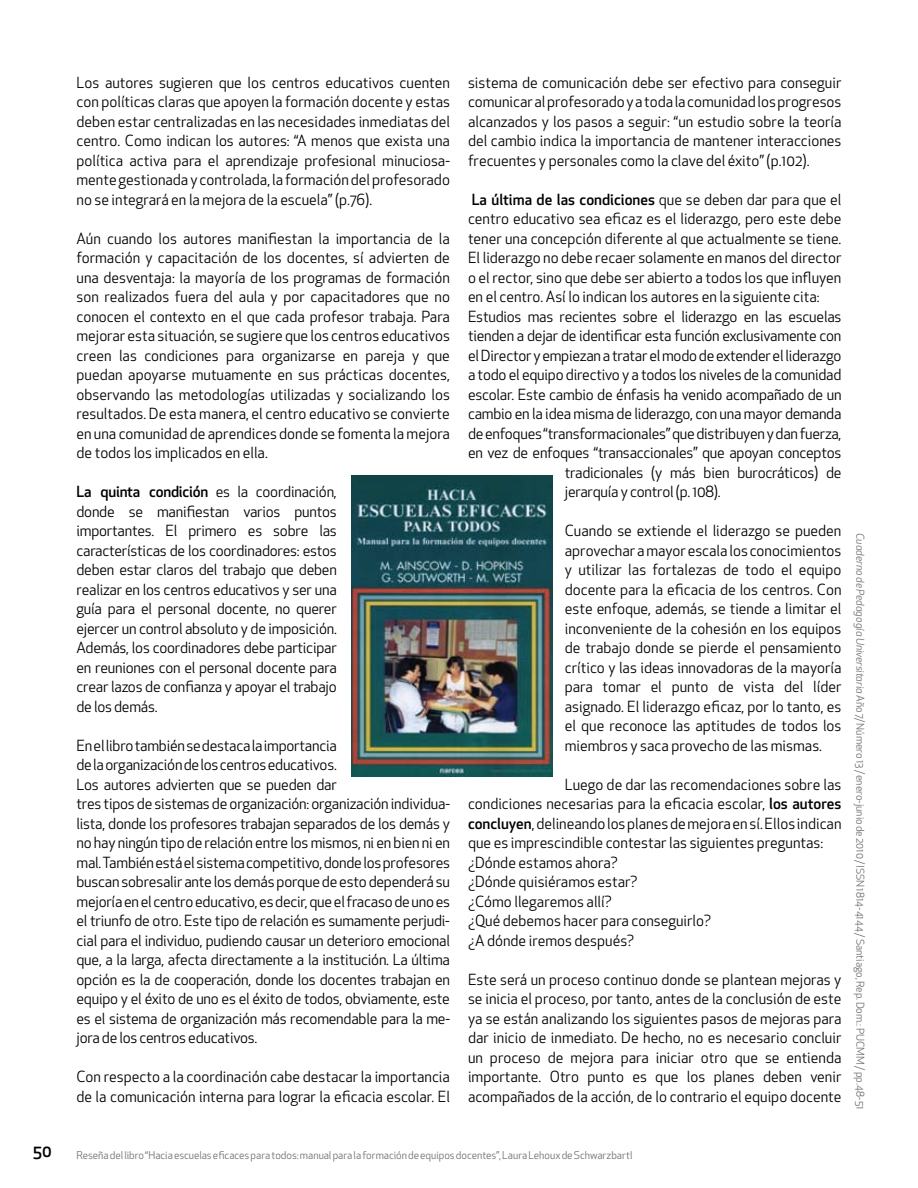
<style>
.page{position:relative;width:918px;height:1188px;background:#fff}
.page>*{position:absolute;margin:0;border:0;box-sizing:border-box;transform-origin:0 0}
.t1{font:500 16.5px "Apex New";color:#000}
.t2{font:15px/19.5px "Apex New";letter-spacing:-.015em;color:#000;text-align:justify}
.t3{font:500 15px "Apex New";color:#000}
.t4{font:10.5px "Apex New";letter-spacing:-.005em;color:#6d6f71}
.s1{font-weight:500}
.s2{font-weight:400}
.s3{font-style:italic}
</style>
<div class="page">
<img style="left:351px;top:476px;width:202px;height:300px">
<p class="t1" style="left:33px;top:1140px;width:20px">50</p>
<p class="t2" style="left:76px;top:73px;width:375px">Los autores sugieren que los centros educativos cuenten con políticas claras que apoyen la formación docente y estas deben estar centralizadas en las necesidades inmediatas del centro. Como indican los autores: “A menos que exista una política activa para el aprendizaje profesional minuciosa&shy;mente gestionada y controlada, la formación del profesorado no se integrará en la mejora de la escuela” (p.76).</p>
<p class="t2" style="left:76px;top:229px;width:375px">Aún cuando los autores manifiestan la importancia de la formación y capacitación de los docentes, sí advierten de una desventaja: la mayoría de los programas de formación son realizados fuera del aula y por capacitadores que no conocen el contexto en el que cada profesor trabaja. Para mejorar esta situación, se sugiere que los centros educativos creen las condiciones para organizarse en pareja y que puedan apoyarse mutuamente en sus prácticas docentes, observando las metodologías utilizadas y socializando los resultados. De esta manera, el centro educativo se convierte en una comunidad de aprendices donde se fomenta la mejora de todos los implicados en ella.</p>
<p class="t2" style="left:76px;top:482px;width:262px"><span class="s1">La quinta condición</span> es la coordinación, donde se manifiestan varios puntos importantes. El primero es sobre las características de los coordinadores: estos deben estar claros del trabajo que deben realizar en los centros educativos y ser una guía para el personal docente, no querer ejercer un control absoluto y de imposición.<br>Además, los coordinadores debe participar en reuniones con el personal docente para crear lazos de confianza y apoyar el trabajo de los demás.</p>
<p class="t2" style="left:76px;top:736px;width:375px;text-align:left">En el libro también se destaca la importancia<br>de la organización de los centros educativos.<br>Los autores advierten que se pueden dar<br>tres tipos de sistemas de organización: organización individua&shy;lista, donde los profesores trabajan separados de los demás y no hay ningún tipo de relación entre los mismos, ni en bien ni en mal. También está el sistema competitivo, donde los profesores buscan sobresalir ante los demás porque de esto dependerá su mejoría en el centro educativo, es decir, que el fracaso de uno es el triunfo de otro. Este tipo de relación es sumamente perjudi&shy;cial para el individuo, pudiendo causar un deterioro emocional que, a la larga, afecta directamente a la institución. La última opción es la de cooperación, donde los docentes trabajan en equipo y el éxito de uno es el éxito de todos, obviamente, este es el sistema de organización más recomendable para la me&shy;jora de los centros educativos.</p>
<p class="t2" style="left:76px;top:1067px;width:375px">Con respecto a la coordinación cabe destacar la importancia de la comunicación interna para lograr la eficacia escolar. El</p>
<p class="t2" style="left:468px;top:73px;width:375px">sistema de comunicación debe ser efectivo para conseguir comunicar al profesorado y a toda la comunidad los progresos alcanzados y los pasos a seguir: “un estudio sobre la teoría del cambio indica la importancia de mantener interacciones frecuentes y personales como la clave del éxito” (p.102).</p>
<p class="t3" style="left:472px;top:189px;width:371px">La última de las condiciones <span class="s2">que se deben dar para que el</span></p>
<p class="t2" style="left:468px;top:209px;width:375px">centro educativo sea eficaz es el liderazgo, pero este debe</p>
<p class="t2" style="left:468px;top:229px;width:375px">tener una concepción diferente al que actualmente se tiene.</p>
<p class="t2" style="left:468px;top:248px;width:375px">El liderazgo no debe recaer solamente en manos del director</p>
<p class="t2" style="left:468px;top:268px;width:375px">o el rector, sino que debe ser abierto a todos los que influyen</p>
<p class="t2" style="left:468px;top:287px;width:353px">en el centro. Así lo indican los autores en la siguiente cita:</p>
<p class="t2" style="left:468px;top:307px;width:375px">Estudios mas recientes sobre el liderazgo en las escuelas</p>
<p class="t2" style="left:468px;top:326px;width:375px">tienden a dejar de identificar esta función exclusivamente con</p>
<p class="t2" style="left:468px;top:346px;width:375px">el Director y empiezan a tratar el modo de extender el liderazgo</p>
<p class="t2" style="left:468px;top:365px;width:375px">a todo el equipo directivo y a todos los niveles de la comunidad</p>
<p class="t2" style="left:468px;top:385px;width:375px">escolar. Este cambio de énfasis ha venido acompañado de un</p>
<p class="t2" style="left:468px;top:404px;width:375px">cambio en la idea misma de liderazgo, con una mayor demanda</p>
<p class="t2" style="left:468px;top:424px;width:375px">de enfoques “transformacionales” que distribuyen y dan fuerza,</p>
<p class="t2" style="left:468px;top:443px;width:375px">en vez de enfoques “transaccionales” que apoyan conceptos</p>
<p class="t2" style="left:565px;top:463px;width:278px">tradicionales (y más bien burocráticos) de</p>
<p class="t2" style="left:565px;top:482px;width:157px">jerarquía y control (p. 108).</p>
<p class="t2" style="left:565px;top:521px;width:278px">Cuando se extiende el liderazgo se pueden aprovechar a mayor escala los conocimientos y utilizar las fortalezas de todo el equipo docente para la eficacia de los centros. Con este enfoque, además, se tiende a limitar el inconveniente de la cohesión en los equipos de trabajo donde se pierde el pensamiento crítico y las ideas innovadoras de la mayoría para tomar el punto de vista del líder asignado. El liderazgo eficaz, por lo tanto, es el que reconoce las aptitudes de todos los miembros y saca provecho de las mismas.</p>
<p class="t2" style="left:468px;top:775px;width:375px;text-align:left;text-indent:97px">Luego de dar las recomendaciones sobre las condiciones necesarias para la eficacia escolar, <span class="s1">los autores concluyen</span>, delineando los planes de mejora en sí. Ellos indican que es imprescindible contestar las siguientes preguntas: ¿Dónde estamos ahora?<br>¿Dónde quisiéramos estar?<br>¿Cómo llegaremos allí?<br>¿Qué debemos hacer para conseguirlo?<br>¿A dónde iremos después?</p>
<p class="t2" style="left:468px;top:970px;width:375px">Este será un proceso continuo donde se plantean mejoras y se inicia el proceso, por tanto, antes de la conclusión de este ya se están analizando los siguientes pasos de mejoras para dar inicio de inmediato. De hecho, no es necesario concluir un proceso de mejora para iniciar otro que se entienda importante. Otro punto es que los planes deben venir acompañados de la acción, de lo contrario el equipo docente</p>
<p class="t4" style="left:867px;top:533px;width:578px;rotate:90deg"><span class="s3">Cuaderno de Pedagogía Universitaria</span> Año 7/ Número 13 / enero-junio de 2010 / ISSN 1814-4144 / Santiago, Rep. Dom.: PUCMM / pp.48-51</p>
<p class="t4" style="left:76px;top:1148px;width:558px">Reseña del libro “Hacia escuelas eficaces para todos: manual para la formación de equipos docentes”, Laura Lehoux de Schwarzbartl</p>
</div>
